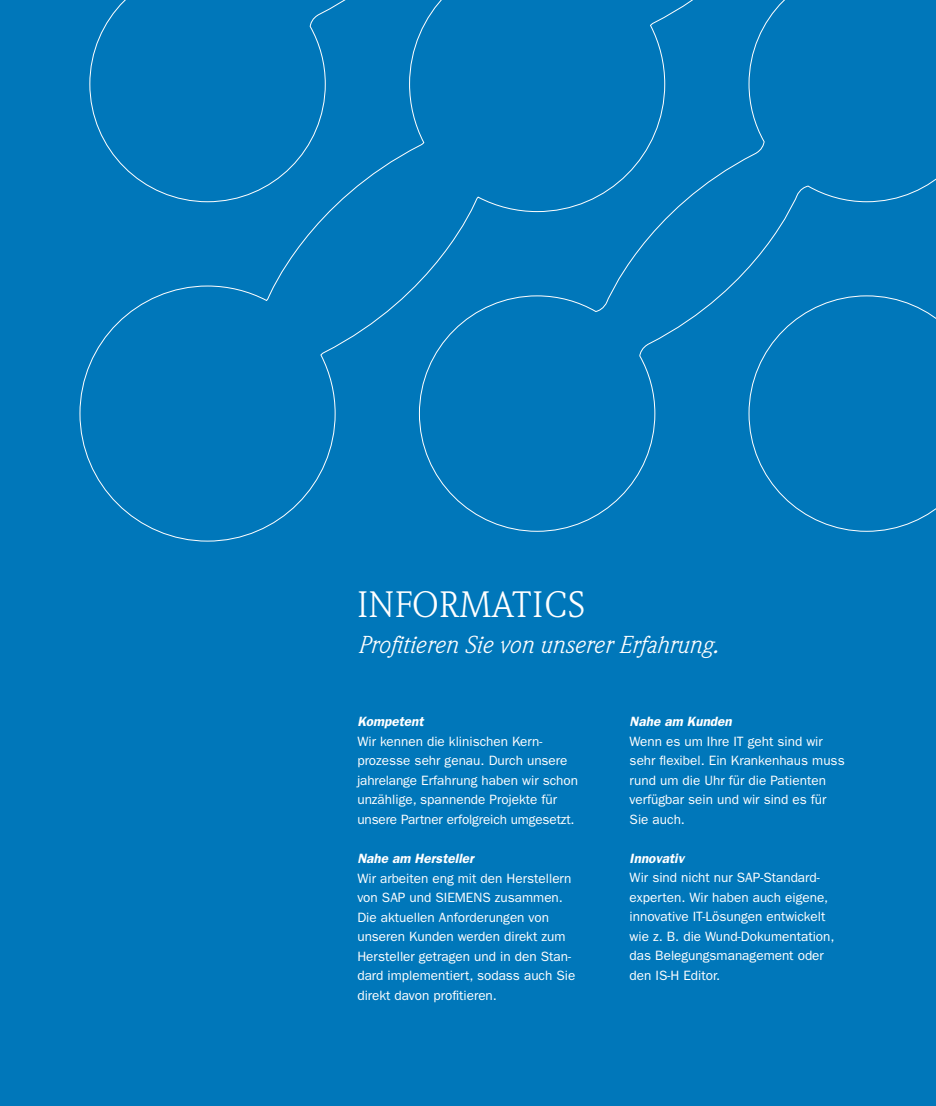
<style>
.page{position:relative;width:936px;height:1106px;background:#fff}
.page>*{position:absolute;margin:0;border:0;box-sizing:border-box;transform-origin:0 0}
.t1{font:36px "Weidemann";letter-spacing:.02em;color:#fff}
.t2{font:italic 24px "Weidemann";color:#fff}
.t3{font:13.5px/19.5px "ITC Franklin Gothic Std";color:#fff}
.t4{font:italic 600 13.5px "Franklin Gothic";color:#fff}
</style>
<div class="page">
<div style="left:0;top:0;width:935px;height:1106px;background:#0077ba"></div>
<svg style="left:79px;top:0;width:856px;height:541px"></svg>
<h1 class="t1" style="left:357px;top:583px;width:229px">INFORMATICS</h1>
<h2 class="t2" style="left:357px;top:630px;width:362px">Profitieren Sie von unserer Erfahrung.</h2>
<p class="t4" style="left:357px;top:714px;width:68px">Kompetent</p>
<p class="t3" style="left:357px;top:731px;width:222px">Wir kennen die klinischen Kern&shy;prozesse sehr genau. Durch unsere jahrelange Erfahrung haben wir schon unzählige, spannende Projekte für unsere Partner erfolgreich umgesetzt.</p>
<p class="t4" style="left:357px;top:850px;width:118px">Nahe am Hersteller</p>
<p class="t3" style="left:357px;top:868px;width:219px">Wir arbeiten eng mit den Herstellern von SAP und SIEMENS zusammen.<br>Die aktuellen Anforderungen von unseren Kunden werden direkt zum Hersteller getragen und in den Stan&shy;dard implementiert, sodass auch Sie direkt davon profitieren.</p>
<p class="t4" style="left:629px;top:713px;width:104px">Nahe am Kunden</p>
<p class="t3" style="left:629px;top:731px;width:216px">Wenn es um Ihre IT geht sind wir sehr flexibel. Ein Krankenhaus muss rund um die Uhr für die Patienten verfügbar sein und wir sind es für<br>Sie auch.</p>
<p class="t4" style="left:629px;top:850px;width:56px">Innovativ</p>
<p class="t3" style="left:629px;top:868px;width:206px">Wir sind nicht nur SAP-Standard&shy;experten. Wir haben auch eigene, innovative IT-Lösungen entwickelt wie z. B. die Wund-Dokumentation, das Belegungsmanagement oder den IS-H Editor.</p>
</div>
